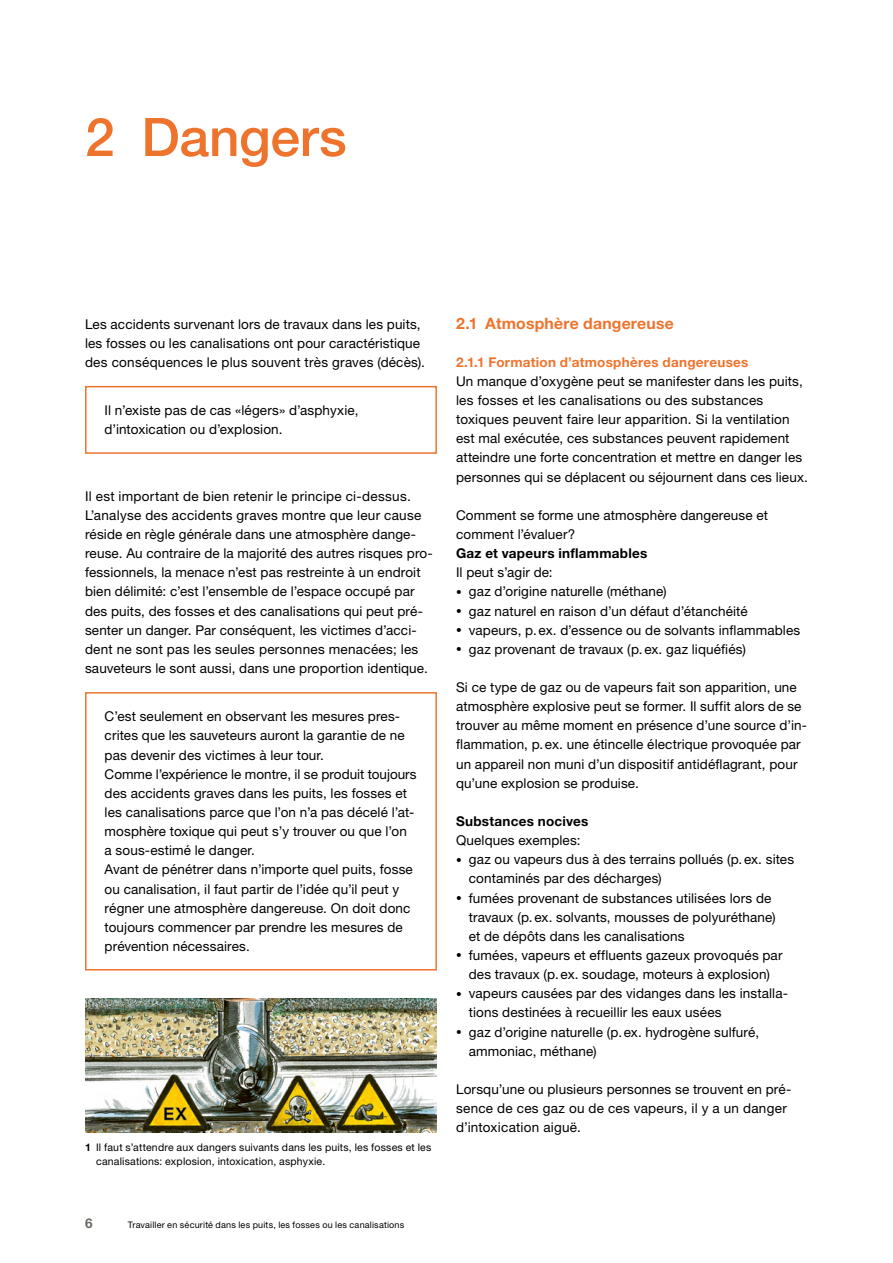
<style>
.page{position:relative;width:893px;height:1263px;background:#fff}
.page>*{position:absolute;margin:0;border:0;box-sizing:border-box;transform-origin:0 0}
.t1{font:500 53.25px "Helvetica Neue LT Std";letter-spacing:-.005em;color:#ee742d}
.t2{font:700 15.75px "Helvetica Neue LT Std";letter-spacing:.015em;color:#ee742d}
.t3{font:13.5px/19.2px "Helvetica Neue LT Std";letter-spacing:.01em;color:#000}
.t4{font:700 13.5px "Helvetica Neue LT Std";letter-spacing:.02em;color:#000}
.t5{font:700 13.5px "Helvetica Neue LT Std";letter-spacing:.02em;color:#ee742d}
.t6{font:700 13.5px "Helvetica Neue LT Std";color:#6d6a63}
.t7{font:10.5px/13.8px "Helvetica Neue LT Std";letter-spacing:.02em;color:#000}
.t8{font:9px "Helvetica Neue LT Std";letter-spacing:.025em;color:#000}
.s1{font-weight:700}
.s2{font-size:11.25px}
</style>
<div class="page">
<div style="left:85px;top:386px;width:352px;height:68px;border:2px solid #ee742d"></div>
<div style="left:85px;top:692px;width:352px;height:278px;border:2px solid #ee742d"></div>
<img style="left:85px;top:998px;width:352px;height:134px">
<h1 class="t1" style="left:85px;top:105px;width:263px">2 Dangers</h1>
<p class="t3" style="left:85px;top:314px;width:341px">Les accidents survenant lors de travaux dans les puits, les fosses ou les canalisations ont pour caractéristique des conséquences le plus souvent très graves (décès).</p>
<p class="t3" style="left:105px;top:400px;width:255px">Il n’existe pas de cas «légers» d’asphyxie, d’intoxication ou d’explosion.</p>
<p class="t3" style="left:85px;top:486px;width:349px">Il est important de bien retenir le principe ci-dessus.<br>L’analyse des accidents graves montre que leur cause réside en règle générale dans une atmosphère dange&shy;reuse. Au contraire de la majorité des autres risques pro&shy;fessionnels, la menace n’est pas restreinte à un endroit bien délimité: c’est l’ensemble de l’espace occupé par des puits, des fosses et des canalisations qui peut pré&shy;senter un danger. Par conséquent, les victimes d’acci&shy;dent ne sont pas les seules personnes menacées; les sauveteurs le sont aussi, dans une proportion identique.</p>
<p class="t3" style="left:105px;top:707px;width:314px">C’est seulement en observant les mesures pres&shy;crites que les sauveteurs auront la garantie de ne pas devenir des victimes à leur tour.<br>Comme l’expérience le montre, il se produit toujours des accidents graves dans les puits, les fosses et les canalisations parce que l’on n’a pas décelé l’at&shy;mosphère toxique qui peut s’y trouver ou que l’on a sous-estimé le danger.<br>Avant de pénétrer dans n’importe quel puits, fosse ou canalisation, il faut partir de l’idée qu’il peut y régner une atmosphère dangereuse. On doit donc toujours commencer par prendre les mesures de prévention nécessaires.</p>
<p class="t7" style="left:96px;top:1140px;width:337px;text-indent:-11px"><span class="s1">1</span> Il faut s’attendre aux dangers suivants dans les puits, les fosses et les canalisations: explosion, intoxication, asphyxie.</p>
<p class="t6" style="left:85px;top:1215px;width:9px">6</p>
<p class="t8" style="left:128px;top:1219px;width:278px">Travailler en sécurité dans les puits, les fosses ou les canalisations</p>
<p class="t2" style="left:456px;top:313px;width:219px">2.1 Atmosphère dangereuse</p>
<p class="t5" style="left:456px;top:354px;width:294px">2.1.1 Formation d’atmosphères dangereuses</p>
<p class="t3" style="left:456px;top:371px;width:353px">Un manque d’oxygène peut se manifester dans les puits, les fosses et les canalisations ou des substances toxiques peuvent faire leur apparition. Si la ventilation est mal exécutée, ces substances peuvent rapidement atteindre une forte concentration et mettre en danger les personnes qui se déplacent ou séjournent dans ces lieux.</p>
<p class="t3" style="left:456px;top:505px;width:313px">Comment se forme une atmosphère dangereuse et comment l’évaluer?</p>
<p class="t4" style="left:456px;top:545px;width:193px">Gaz et vapeurs inflammables</p>
<p class="t3" style="left:456px;top:563px;width:98px">Il peut s’agir de:</p>
<p class="t3" style="left:456px;top:582px;width:212px"><span class="s2">•</span> gaz d’origine naturelle (méthane)</p>
<p class="t3" style="left:456px;top:601px;width:293px"><span class="s2">•</span> gaz naturel en raison d’un défaut d’étanchéité</p>
<p class="t3" style="left:456px;top:620px;width:346px"><span class="s2">•</span> vapeurs, p.ex. d’essence ou de solvants inflammables</p>
<p class="t3" style="left:456px;top:639px;width:291px"><span class="s2">•</span> gaz provenant de travaux (p.ex. gaz liquéfiés)</p>
<p class="t3" style="left:456px;top:677px;width:352px">Si ce type de gaz ou de vapeurs fait son apparition, une atmosphère explosive peut se former. Il suffit alors de se trouver au même moment en présence d’une source d’in&shy;flammation, p.ex. une étincelle électrique provoquée par un appareil non muni d’un dispositif antidéflagrant, pour qu’une explosion se produise.</p>
<p class="t4" style="left:456px;top:813px;width:134px">Substances nocives</p>
<p class="t3" style="left:456px;top:830px;width:126px">Quelques exemples:</p>
<p class="t3" style="left:469px;top:850px;width:327px;text-indent:-13px"><span class="s2">•</span> gaz ou vapeurs dus à des terrains pollués (p.ex. sites contaminés par des décharges)</p>
<p class="t3" style="left:469px;top:888px;width:308px;text-indent:-13px"><span class="s2">•</span> fumées provenant de substances utilisées lors de travaux (p.ex. solvants, mousses de polyuréthane) et de dépôts dans les canalisations</p>
<p class="t3" style="left:456px;top:945px;width:328px;text-align:center"><span class="s2">•</span> fumées, vapeurs et effluents gazeux provoqués par des travaux (p.ex. soudage, moteurs à explosion)</p>
<p class="t3" style="left:469px;top:984px;width:321px;text-indent:-13px"><span class="s2">•</span> vapeurs causées par des vidanges dans les installa&shy;tions destinées à recueillir les eaux usées</p>
<p class="t3" style="left:469px;top:1022px;width:292px;text-indent:-13px"><span class="s2">•</span> gaz d’origine naturelle (p.ex. hydrogène sulfuré, ammoniac, méthane)</p>
<p class="t3" style="left:456px;top:1079px;width:337px">Lorsqu’une ou plusieurs personnes se trouvent en pré&shy;sence de ces gaz ou de ces vapeurs, il y a un danger d’intoxication aiguë.</p>
</div>
